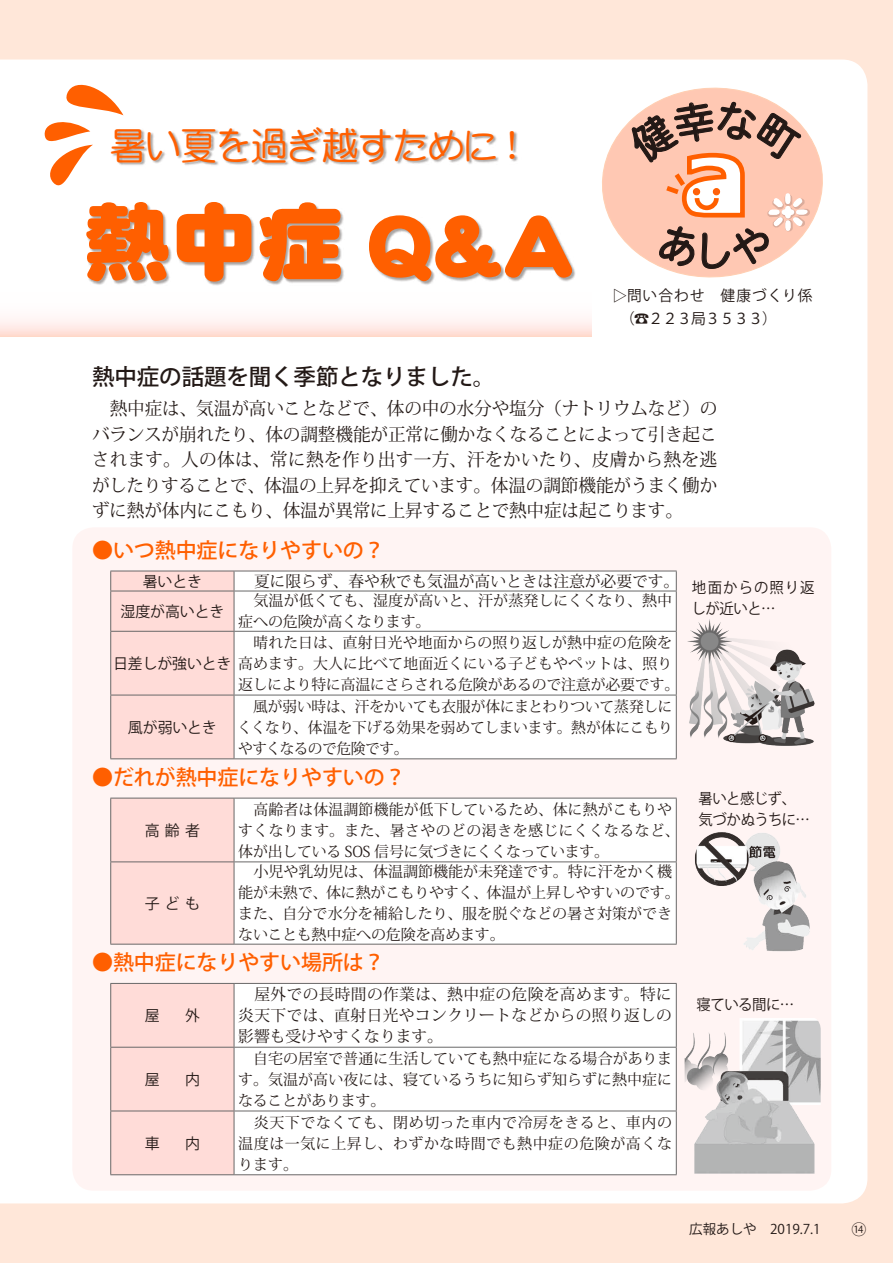
<style>
.page{position:relative;width:893px;height:1263px;background:#ffe7d9}
.page>*{position:absolute;margin:0;border:0;box-sizing:border-box;transform-origin:0 0}
.t1{font:87px "DF Maru Gothic Std W12";color:#ff5f00}
.t2{font:37.5px "DF Maru Gothic Std W5";letter-spacing:-.04em;color:#ff5f00}
.t3{font:500 22.5px "Koz Go Pro";letter-spacing:-.005em;color:#231916}
.t4{font:500 21px "Koz Go Pro";letter-spacing:-.005em;color:#ff5f00}
.t5{font:18px/25.5px "Koz Min Pro";letter-spacing:-.01em;color:#231916;text-align:justify}
.t6{font:15.75px/21px "Koz Min Pro";color:#231916;text-align:justify}
.t7{font:15px/21px "Koz Min Pro";color:#231916;text-align:justify}
.t8{font:15px "Koz Go Pro";letter-spacing:-.015em;color:#231916}
.t9{font:15px/21px "Koz Go Pro";letter-spacing:-.035em;color:#231916;scale:.96 1}
.t10{font:15px/21px "Koz Go Pro";letter-spacing:.055em;color:#231916;scale:.96 1}
.t11{font:15px "Koz Go Pro";letter-spacing:.07em;color:#231916}
.t12{font:15px "Koz Go Pro";letter-spacing:-.05em;color:#231916}
.t13{font:15px "Koz Go Pro";letter-spacing:-.015em;color:#231916;scale:.96 1}
.t14{font:13.5px "Koz Go Pro";color:#231916}
.s1{font-family:"Koz Go Pro"}
</style>
<div class="page">
<div style="left:0;top:60px;width:867px;height:1143px;background:#fff"></div>
<div style="left:72px;top:527px;width:759px;height:664px;background:#fff4f3;border-radius:21px"></div>
<div style="left:242px;top:572px;width:434px;height:186px;background:#fff"></div>
<hr style="left:234px;top:571px;width:443px;height:1px;background:#696868">
<svg style="left:676px;top:571px;width:1px;height:20px"></svg>
<hr style="left:234px;top:591px;width:443px;height:1px;background:#696868">
<hr style="left:676px;top:591px;width:1px;height:40px;background:#696868">
<hr style="left:234px;top:631px;width:443px;height:1px;background:#696868">
<hr style="left:676px;top:632px;width:1px;height:63px;background:#696868">
<hr style="left:234px;top:695px;width:443px;height:1px;background:#696868">
<hr style="left:676px;top:695px;width:1px;height:63px;background:#696868">
<hr style="left:234px;top:758px;width:443px;height:1px;background:#696868">
<div style="left:242px;top:799px;width:434px;height:145px;background:#fff"></div>
<hr style="left:110px;top:798px;width:1px;height:63px;background:#696868">
<hr style="left:234px;top:798px;width:443px;height:1px;background:#696868">
<hr style="left:676px;top:798px;width:1px;height:63px;background:#696868">
<hr style="left:110px;top:861px;width:124px;height:1px;background:#696868">
<hr style="left:110px;top:862px;width:1px;height:82px;background:#696868">
<hr style="left:234px;top:861px;width:443px;height:1px;background:#696868">
<hr style="left:676px;top:862px;width:1px;height:82px;background:#696868">
<hr style="left:110px;top:944px;width:124px;height:1px;background:#696868">
<hr style="left:234px;top:944px;width:443px;height:1px;background:#696868">
<div style="left:242px;top:984px;width:434px;height:190px;background:#fff"></div>
<hr style="left:110px;top:983px;width:124px;height:1px;background:#696868">
<hr style="left:110px;top:984px;width:1px;height:63px;background:#696868">
<hr style="left:234px;top:983px;width:443px;height:1px;background:#696868">
<hr style="left:676px;top:984px;width:1px;height:63px;background:#696868">
<hr style="left:110px;top:1047px;width:1px;height:63px;background:#696868">
<hr style="left:234px;top:1047px;width:443px;height:1px;background:#696868">
<hr style="left:676px;top:1047px;width:1px;height:63px;background:#696868">
<hr style="left:110px;top:1110px;width:124px;height:1px;background:#696868">
<hr style="left:110px;top:1111px;width:1px;height:63px;background:#696868">
<hr style="left:234px;top:1110px;width:443px;height:1px;background:#696868">
<hr style="left:676px;top:1111px;width:1px;height:63px;background:#696868">
<hr style="left:110px;top:1174px;width:124px;height:1px;background:#696868">
<hr style="left:234px;top:1174px;width:443px;height:1px;background:#696868">
<img style="left:687px;top:619px;width:128px;height:127px">
<img style="left:695px;top:832px;width:115px;height:120px">
<svg style="left:135px;top:83px;width:1px;height:41px"></svg>
<svg style="left:19px;top:81px;width:104px;height:114px;background:#ffdac5"></svg>
<svg style="left:0;top:198px;width:591px;height:138px"></svg>
<img style="left:685px;top:1018px;width:136px;height:156px">
<div style="left:86px;top:127px;width:490px;height:158px;background:#231916;opacity:.4"></div>
<svg style="left:110px;top:571px;width:132px;height:188px;background:#f6d7d3"></svg>
<svg style="left:111px;top:798px;width:131px;height:146px;background:#fbdbd7"></svg>
<svg style="left:111px;top:983px;width:131px;height:192px;background:#fadad6"></svg>
<svg style="left:602px;top:88px;width:221px;height:189px;background:#f3c9b8"></svg>
<h2 class="t2" style="left:110px;top:125px;width:391px">暑い夏を過ぎ越すために</h2>
<h1 class="t1" style="left:84px;top:195px;width:491px">熱中症 Q&amp;A</h1>
<h2 class="t2" style="left:494px;top:125px;width:38px">!</h2>
<p class="t11" style="left:627px;top:286px;width:187px">問い合わせ　健康づくり係</p>
<p class="t8" style="left:610px;top:303px;width:16px;rotate:-90deg">▽</p>
<p class="t12" style="left:620px;top:309px;width:159px">（☎２２３局３５３３(</p>
<h3 class="t3" style="left:92px;top:362px;width:405px">熱中症の話題を聞く季節となりました。</h3>
<p class="t5" style="left:92px;top:395px;width:627px;text-indent:18px">熱中症は、気温が高いことなどで、体の中の水分や塩分（ナトリウムなど）のバランスが崩れたり、体の調整機能が正常に働かなくなることによって引き起こされます。人の体は、常に熱を作り出す一方、汗をかいたり、皮膚から熱を逃がしたりすることで、体温の上昇を抑えています。体温の調節機能がうまく働かずに熱が体内にこもり、体温が異常に上昇することで熱中症は起こります。</p>
<h3 class="t4" style="left:92px;top:537px;width:294px">●いつ熱中症になりやすいの?</h3>
<p class="t6" style="left:238px;top:570px;width:442px">　夏に限らず、春や秋でも気温が高いときは注意が必要です。</p>
<p class="t8" style="left:143px;top:571px;width:61px">暑いとき</p>
<p class="t7" style="left:238px;top:590px;width:435px">　気温が低くても、湿度が高いと、汗が蒸発しにくくなり、熱中</p>
<p class="t8" style="left:120px;top:602px;width:105px">湿度が高いとき</p>
<p class="t7" style="left:238px;top:611px;width:194px">症への危険が高くなります。</p>
<p class="t7" style="left:113px;top:652px;width:561px"><span class="s1">日差しが強いとき</span>高めます。大人に比べて地面近くにいる子どもやペットは、照り</p>
<p class="t7" style="left:238px;top:631px;width:435px">　晴れた日は、直射日光や地面からの照り返しが熱中症の危険を</p>
<p class="t7" style="left:238px;top:673px;width:442px">返しにより特に高温にさらされる危険があるので注意が必要です。</p>
<p class="t7" style="left:238px;top:695px;width:437px">　風が弱い時は、汗をかいても衣服が体にまとわりついて蒸発しにくくなり、体温を下げる効果を弱めてしまいます。熱が体にこもりやすくなるので危険です。</p>
<h3 class="t4" style="left:92px;top:764px;width:315px">●だれが熱中症になりやすいの?</h3>
<p class="t8" style="left:145px;top:820px;width:57px">高齢者</p>
<p class="t8" style="left:128px;top:717px;width:91px">風が弱いとき</p>
<p class="t7" style="left:238px;top:798px;width:443px;text-align:left">　高齢者は体温調節機能が低下しているため、体に熱がこもりやすくなります。また、暑さやのどの渇きを感じにくくなるなど、体が出している SOS 信号に気づきにくくなっています。</p>
<p class="t7" style="left:238px;top:861px;width:443px;text-align:left">　小児や乳幼児は、体温調節機能が未発達です。特に汗をかく機能が未熟で、体に熱がこもりやすく、体温が上昇しやすいのです。また、自分で水分を補給したり、服を脱ぐなどの暑さ対策ができないことも熱中症への危険を高めます。</p>
<h3 class="t4" style="left:92px;top:949px;width:294px">●熱中症になりやすい場所は?</h3>
<p class="t8" style="left:145px;top:1006px;width:16px">屋</p>
<p class="t8" style="left:185px;top:1006px;width:16px">外</p>
<p class="t8" style="left:145px;top:893px;width:57px">子ども</p>
<p class="t6" style="left:238px;top:983px;width:435px">　屋外での長時間の作業は、熱中症の危険を高めます。特に炎天下では、直射日光やコンクリートなどからの照り返しの影響も受けやすくなります。</p>
<p class="t8" style="left:145px;top:1069px;width:16px">屋</p>
<p class="t8" style="left:185px;top:1069px;width:16px">内</p>
<p class="t8" style="left:145px;top:1133px;width:16px">車</p>
<p class="t8" style="left:185px;top:1133px;width:17px">内</p>
<p class="t7" style="left:238px;top:1047px;width:435px">　自宅の居室で普通に生活していても熱中症になる場合があります。気温が高い夜には、寝ているうちに知らず知らずに熱中症になることがあります。</p>
<p class="t7" style="left:238px;top:1111px;width:435px">　炎天下でなくても、閉め切った車内で冷房をきると、車内の温度は一気に上昇し、わずかな時間でも熱中症の危険が高くなります。</p>
<p class="t10" style="left:691px;top:577px;width:130px">地面からの照り返しが近いと...</p>
<p class="t9" style="left:698px;top:788px;width:118px">暑いと感じず、気づかぬうちに...</p>
<p class="t13" style="left:696px;top:995px;width:103px">寝ている間に...</p>
<p class="t14" style="left:689px;top:1220px;width:69px">広報あしや</p>
<p class="t14" style="left:770px;top:1220px;width:52px">2019.7.1</p>
<p class="t8" style="left:851px;top:1219px;width:16px">14</p>
</div>
